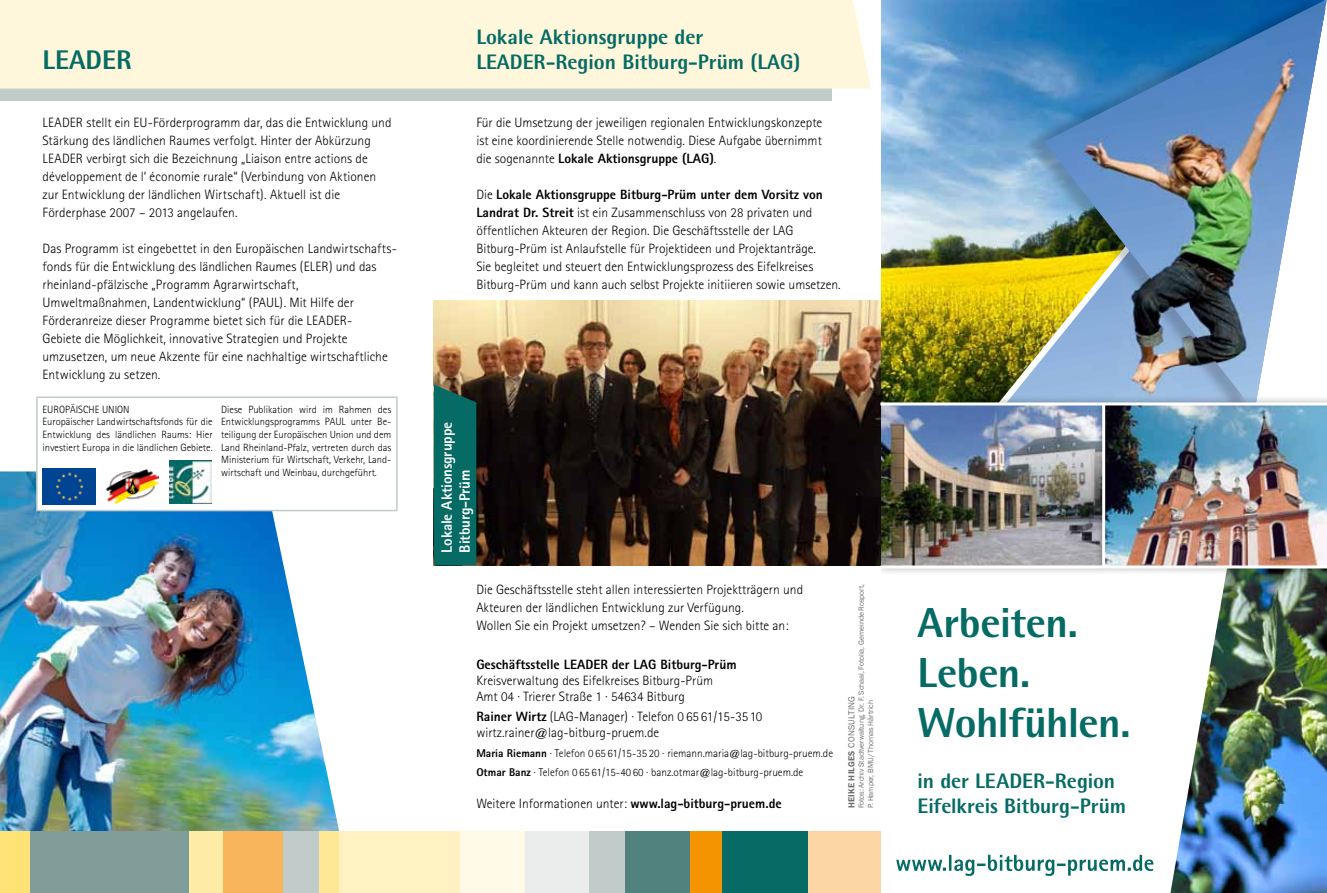
<style>
.page{position:relative;width:1327px;height:893px;background:#fff}
.page>*{position:absolute;margin:0;border:0;box-sizing:border-box;transform-origin:0 0}
.t1{font:800 42px/50.4px "Rotis Semi Sans";letter-spacing:-.01em;color:#056b64}
.t2{font:800 27px "Rotis Semi Sans";color:#056b64}
.t3{font:800 21px/25.2px "Rotis Semi Sans";color:#056b64}
.t4{font:800 15px/18px "Rotis Sans Serif";letter-spacing:-.01em;color:#fff}
.t5{font:300 13.5px/18px "Rotis Sans Serif";color:#000}
.t6{font:800 13.5px "Rotis Sans Serif";color:#000}
.t7{font:300 11.25px/19.5px "Rotis Sans Serif";color:#000}
.t8{font:300 10.5px/12.6px "Rotis Sans Serif";color:#000}
.t9{font:600 9px "Franklin Gothic";letter-spacing:.025em;color:#707172}
.t10{font:7.65px/9.1px "Franklin Gothic";letter-spacing:-.01em;color:#707172}
.s1{font-weight:800}
.s2{font-weight:400}
</style>
<div class="page">
<img style="left:1229px;top:575px;width:98px;height:318px">
<img style="left:880px;top:0;width:70px;height:394px">
<img style="left:955px;top:0;width:32px;height:394px">
<svg style="left:880px;top:575px;width:349px;height:318px"></svg>
<img style="left:987px;top:0;width:340px;height:394px">
<div style="left:1021px;top:0;width:297px;height:416px;background:#000;opacity:.2"></div>
<img style="left:1044px;top:0;width:282px;height:394px">
<div style="left:871px;top:394px;width:241px;height:181px;background:#000;opacity:.4"></div>
<img style="left:880px;top:405px;width:214px;height:160px">
<div style="left:1094px;top:394px;width:233px;height:181px;background:#000;opacity:.4"></div>
<svg style="left:896px;top:855px;width:257px;height:21px"></svg>
<div style="left:0;top:0;width:880px;height:893px;background:#fff"></div>
<div style="left:0;top:0;width:831px;height:100px;background:#c1cbc9"></div>
<img style="left:0;top:471px;width:344px;height:360px">
<div style="left:0;top:0;width:871px;height:89px;background:#fff7db"></div>
<div style="left:0;top:831px;width:190px;height:62px;background:#809d99"></div>
<div style="left:190px;top:831px;width:42px;height:62px;background:#feeba5"></div>
<div style="left:223px;top:831px;width:72px;height:62px;background:#f8b55b"></div>
<div style="left:0;top:831px;width:29px;height:62px;background:#fee276"></div>
<div style="left:337px;top:831px;width:123px;height:62px;background:#fff1c1"></div>
<div style="left:318px;top:831px;width:21px;height:62px;background:#fee896"></div>
<div style="left:460px;top:831px;width:65px;height:62px;background:#fff9e7"></div>
<div style="left:525px;top:831px;width:64px;height:62px;background:#eaedec"></div>
<div style="left:589px;top:831px;width:36px;height:62px;background:#c1cbc9"></div>
<div style="left:283px;top:831px;width:35px;height:62px;background:#c1cbc9"></div>
<div style="left:625px;top:831px;width:65px;height:62px;background:#52827d"></div>
<div style="left:690px;top:831px;width:65px;height:62px;background:#f39400"></div>
<div style="left:722px;top:831px;width:98px;height:62px;background:#056b64"></div>
<div style="left:808px;top:831px;width:72px;height:62px;background:#fcd6a4"></div>
<img style="left:434px;top:300px;width:446px;height:265px">
<div style="left:434px;top:384px;width:42px;height:181px;background:#056b64"></div>
<hr style="left:880px;top:402px;width:447px;height:3px;background:#fff">
<hr style="left:880px;top:565px;width:447px;height:3px;background:#fff">
<hr style="left:1102px;top:404px;width:3px;height:163px;background:#fff">
<div style="left:36px;top:396px;width:362px;height:115px;background:#fff;border:2px solid #c1cbc9"></div>
<img style="left:169px;top:461px;width:43px;height:42px">
<img style="left:43px;top:469px;width:52px;height:35px">
<img style="left:106px;top:470px;width:53px;height:33px">
<h2 class="t2" style="left:43px;top:42px;width:91px">LEADER</h2>
<p class="t5" style="left:43px;top:113px;width:350px">LEADER stellt ein EU-Förderprogramm dar, das die Entwicklung und Stärkung des ländlichen Raumes verfolgt. Hinter der Abkürzung LEADER verbirgt sich die Bezeichnung „Liaison entre actions de développement de l‘ économie rurale“ (Verbindung von Aktionen zur Entwicklung der ländlichen Wirtschaft). Aktuell ist die Förderphase 2007 – 2013 angelaufen.</p>
<p class="t5" style="left:43px;top:239px;width:356px">Das Programm ist eingebettet in den Europäischen Landwirtschafts&shy;fonds für die Entwicklung des ländlichen Raumes (ELER) und das rheinland-pfälzische „Programm Agrarwirtschaft, Umweltmaßnahmen, Landentwicklung“ (PAUL). Mit Hilfe der Förderanreize dieser Programme bietet sich für die LEADER-<br>Gebiete die Möglichkeit, innovative Strategien und Projekte umzusetzen, um neue Akzente für eine nachhaltige wirtschaftliche Entwicklung zu setzen.</p>
<p class="t8" style="left:43px;top:403px;width:172px">EUROPÄISCHE UNION<br>Europäischer Landwirtschaftsfonds für die Entwicklung des ländlichen Raums: Hier investiert Europa in die ländlichen Gebiete.</p>
<p class="t8" style="left:221px;top:403px;width:172px;text-align:justify">Diese Publikation wird im Rahmen des Entwicklungsprogramms PAUL unter Be&shy;teiligung der Europäischen Union und dem Land Rheinland-Pfalz, vertreten durch das Ministerium für Wirtschaft, Verkehr, Land&shy;wirtschaft und Weinbau, durchgeführt.</p>
<h3 class="t3" style="left:476px;top:23px;width:325px">Lokale Aktionsgruppe der<br>LEADER-Region Bitburg-Prüm (LAG)</h3>
<p class="t5" style="left:476px;top:113px;width:347px;text-align:justify">Für die Umsetzung der jeweiligen regionalen Entwicklungskonzepte ist eine koordinierende Stelle notwendig. Diese Aufgabe übernimmt die sogenannte <span class="s1">Lokale Aktionsgruppe (LAG)</span>.</p>
<p class="t5" style="left:476px;top:185px;width:366px">Die <span class="s1">Lokale Aktionsgruppe Bitburg-Prüm unter dem Vorsitz von Landrat Dr. Streit</span> ist ein Zusammenschluss von 28 privaten und öffentlichen Akteuren der Region. Die Geschäftsstelle der LAG Bitburg-Prüm ist Anlaufstelle für Projektideen und Projektanträge.<br>Sie begleitet und steuert den Entwicklungsprozess des Eifelkreises Bitburg-Prüm und kann auch selbst Projekte initiieren sowie umsetzen.</p>
<p class="t4" style="left:437px;top:553px;width:132px;rotate:-90deg">Lokale Aktionsgruppe<br>Bitburg-Prüm</p>
<p class="t5" style="left:476px;top:580px;width:328px">Die Geschäftsstelle steht allen interessierten Projektträgern und<br>Akteuren der ländlichen Entwicklung zur Verfügung.<br>Wollen Sie ein Projekt umsetzen? – Wenden Sie sich bitte an:</p>
<p class="t6" style="left:476px;top:656px;width:262px">Geschäftsstelle LEADER der LAG Bitburg-Prüm</p>
<p class="t5" style="left:476px;top:672px;width:238px;line-height:16.2px">Kreisverwaltung des Eifelkreises Bitburg-Prüm<br>Amt 04 · Trierer Straße 1 · 54634 Bitburg</p>
<p class="t5" style="left:476px;top:708px;width:287px;line-height:16.2px"><span class="s1">Rainer Wirtz</span> (LAG-Manager) · Telefon 0 65 61/15-3510 wirtz.rainer@lag-bitburg-pruem.de</p>
<p class="t7" style="left:476px;top:743px;width:358px"><span class="s1">Maria Riemann</span> · Telefon 0 65 61/15-35 20 · riemann.maria@lag-bitburg-pruem.de<br><span class="s1">Otmar Banz</span> · Telefon 0 65 61/15-40 60 · banz.otmar@lag-bitburg-pruem.de</p>
<p class="t5" style="left:476px;top:795px;width:307px">Weitere Informationen unter: <span class="s1">www.lag-bitburg-pruem.de</span></p>
<p class="t10" style="left:857px;top:808px;width:226px;rotate:-90deg">Fotos: Archiv Stadtverwaltung, Dr. F. Schaal, Fotolia, Gemeinde Rosport,<br>P. Hamper, BMU/Thomas Härtrich</p>
<p class="t9" style="left:846px;top:808px;width:114px;rotate:-90deg">Heike Hilges <span class="s2">Consulting</span></p>
<h1 class="t1" style="left:917px;top:596px;width:214px">Arbeiten.<br>Leben.<br>Wohlfühlen.</h1>
<h3 class="t3" style="left:917px;top:768px;width:210px">in der LEADER-Region<br>Eifelkreis Bitburg-Prüm</h3>
</div>
